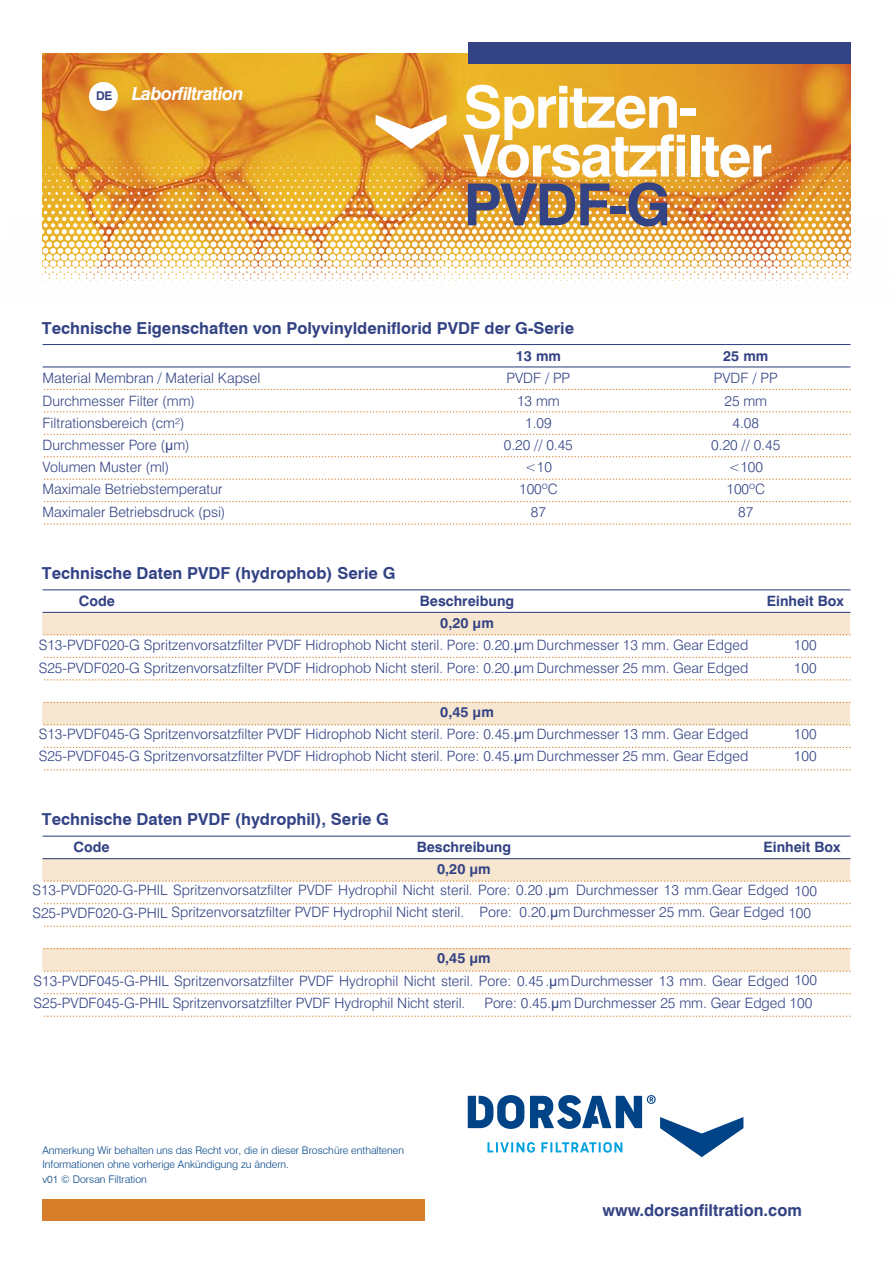
<style>
.page{position:relative;width:893px;height:1263px;background:#fff}
.page>*{position:absolute;margin:0;border:0;box-sizing:border-box;transform-origin:0 0}
.t1{font:700 58.2px/48.8px "Swiss 721 BT";letter-spacing:-.03em;color:#fefefe}
.t2{font:700 58.2px "Swiss 721 BT";color:#334384}
.t3{font:italic 700 18px "Swiss 721 BT";letter-spacing:-.03em;color:#fefefe}
.t4{font:700 16.5px "Swiss 721 BT";color:#334384}
.t5{font:300 14.25px/22.2px "Swiss 721 BT";color:#334384}
.t6{font:700 14.25px "Swiss 721 BT";color:#334384}
.t7{font:300 10.5px/14.4px "Swiss 721 BT";color:#004387}
.s1{font-style:normal;font-size:12px;color:#334384}
.s2{font-family:"Arial";font-weight:400}
.s3{font-weight:700}
.s4{font-family:"Arial";font-weight:700}
</style>
<div class="page">
<svg style="left:43px;top:53px;width:807px;height:102px;background:#e39a26"></svg>
<svg style="left:453px;top:155px;width:398px;height:133px"></svg>
<svg style="left:42px;top:155px;width:411px;height:133px"></svg>
<div style="left:43px;top:1199px;width:382px;height:21px;background:#d67e29"></div>
<div style="left:468px;top:43px;width:382px;height:21px;background:#334384"></div>
<div style="left:43px;top:702px;width:807px;height:23px;background:#f7e6d0"></div>
<div style="left:43px;top:612px;width:807px;height:23px;background:#f7e6d0"></div>
<svg style="left:44px;top:501px;width:806px;height:1px"></svg>
<svg style="left:44px;top:479px;width:806px;height:1px"></svg>
<svg style="left:44px;top:456px;width:806px;height:1px"></svg>
<svg style="left:44px;top:434px;width:806px;height:1px"></svg>
<svg style="left:44px;top:411px;width:806px;height:1px"></svg>
<hr style="left:43px;top:366px;width:807px;height:1px;background:#334384">
<svg style="left:44px;top:524px;width:806px;height:1px"></svg>
<svg style="left:44px;top:389px;width:806px;height:1px"></svg>
<hr style="left:43px;top:344px;width:807px;height:1px;background:#334384">
<svg style="left:44px;top:747px;width:806px;height:1px"></svg>
<svg style="left:44px;top:724px;width:806px;height:1px"></svg>
<svg style="left:44px;top:702px;width:806px;height:1px"></svg>
<svg style="left:44px;top:679px;width:806px;height:1px"></svg>
<svg style="left:44px;top:657px;width:806px;height:1px"></svg>
<hr style="left:43px;top:612px;width:807px;height:1px;background:#334384">
<svg style="left:44px;top:634px;width:806px;height:1px"></svg>
<hr style="left:43px;top:589px;width:807px;height:1px;background:#334384">
<div style="left:43px;top:949px;width:807px;height:22px;background:#f7e6d0"></div>
<div style="left:43px;top:859px;width:807px;height:22px;background:#f7e6d0"></div>
<svg style="left:44px;top:993px;width:806px;height:1px"></svg>
<svg style="left:44px;top:971px;width:806px;height:1px"></svg>
<svg style="left:43px;top:948px;width:807px;height:1px"></svg>
<svg style="left:44px;top:926px;width:806px;height:1px"></svg>
<svg style="left:44px;top:903px;width:806px;height:1px"></svg>
<hr style="left:43px;top:858px;width:807px;height:1px;background:#334384">
<svg style="left:44px;top:881px;width:806px;height:1px"></svg>
<hr style="left:43px;top:836px;width:807px;height:1px;background:#334384">
<svg style="left:44px;top:1016px;width:806px;height:1px"></svg>
<svg style="left:44px;top:769px;width:806px;height:1px"></svg>
<svg style="left:468px;top:1095px;width:275px;height:62px"></svg>
<svg style="left:376px;top:115px;width:70px;height:34px"></svg>
<div style="left:89px;top:82px;width:29px;height:29px;background:#fefefe;border-radius:50%"></div>
<p class="t3" style="left:96px;top:86px;width:149px"><span class="s1">DE</span> Laborfiltration</p>
<h1 class="t1" style="left:463px;top:88px;width:310px">Spritzen-<br>Vorsatzfilter</h1>
<h1 class="t2" style="left:463px;top:181px;width:209px">PVDF-G</h1>
<p class="t4" style="left:42px;top:318px;width:534px">Technische Eigenschaften von Polyvinyldeniflorid PVDF der G-Serie</p>
<p class="t6" style="left:516px;top:350px;width:47px">13 mm</p>
<p class="t6" style="left:723px;top:350px;width:47px">25 mm</p>
<p class="t5" style="left:43px;top:369px;width:219px">Material Membran / Material Kapsel</p>
<p class="t5" style="left:507px;top:369px;width:65px">PVDF / PP</p>
<p class="t5" style="left:714px;top:369px;width:65px">PVDF / PP</p>
<p class="t5" style="left:43px;top:391px;width:154px">Durchmesser Filter (mm)</p>
<p class="t5" style="left:517px;top:391px;width:44px">13 mm</p>
<p class="t5" style="left:724px;top:391px;width:44px">25 mm</p>
<p class="t5" style="left:43px;top:413px;width:144px">Filtrationsbereich (cm²)</p>
<p class="t5" style="left:525px;top:413px;width:28px">1.09</p>
<p class="t5" style="left:732px;top:413px;width:28px">4.08</p>
<p class="t5" style="left:43px;top:435px;width:149px">Durchmesser Pore (<span class="s2">μ</span>m)</p>
<p class="t5" style="left:504px;top:435px;width:70px">0.20 // 0.45</p>
<p class="t5" style="left:711px;top:435px;width:70px">0.20 // 0.45</p>
<p class="t5" style="left:43px;top:457px;width:128px">Volumen Muster (ml)</p>
<p class="t5" style="left:525px;top:457px;width:29px">&lt;10</p>
<p class="t5" style="left:728px;top:457px;width:36px">&lt;100</p>
<p class="t5" style="left:43px;top:480px;width:182px">Maximale Betriebstemperatur</p>
<p class="t5" style="left:519px;top:480px;width:40px">100ºC</p>
<p class="t5" style="left:726px;top:480px;width:40px">100ºC</p>
<p class="t5" style="left:43px;top:502px;width:184px">Maximaler Betriebsdruck (psi)</p>
<p class="t5" style="left:531px;top:502px;width:17px">87</p>
<p class="t5" style="left:738px;top:502px;width:17px">87</p>
<p class="t4" style="left:42px;top:563px;width:355px">Technische Daten PVDF (hydrophob) Serie G</p>
<p class="t6" style="left:79px;top:595px;width:38px">Code</p>
<p class="t6" style="left:420px;top:595px;width:96px">Beschreibung</p>
<p class="t6" style="left:767px;top:595px;width:78px">Einheit Box</p>
<p class="t5" style="left:39px;top:613px;width:711px;text-indent:402px"><span class="s3">0,20</span> <span class="s4">μ</span><span class="s3">m<br></span>S13-PVDF020-G Spritzenvorsatzfilter PVDF Hidrophob Nicht steril. Pore: 0.20 <span class="s2">μ</span>. m Durchmesser 13 mm. Gear Edged</p>
<p class="t5" style="left:794px;top:635px;width:24px">100</p>
<p class="t5" style="left:39px;top:658px;width:711px">S25-PVDF020-G Spritzenvorsatzfilter PVDF Hidrophob Nicht steril. Pore: 0.20 <span class="s2">μ</span>. m Durchmesser 25 mm. Gear Edged</p>
<p class="t5" style="left:794px;top:658px;width:24px">100</p>
<p class="t5" style="left:39px;top:702px;width:711px;text-indent:402px"><span class="s3">0,45</span> <span class="s4">μ</span><span class="s3">m<br></span>S13-PVDF045-G Spritzenvorsatzfilter PVDF Hidrophob Nicht steril. Pore: 0.45 <span class="s2">μ</span>. m Durchmesser 13 mm. Gear Edged</p>
<p class="t5" style="left:794px;top:724px;width:24px">100</p>
<p class="t5" style="left:39px;top:746px;width:711px">S25-PVDF045-G Spritzenvorsatzfilter PVDF Hidrophob Nicht steril. Pore: 0.45 <span class="s2">μ</span>. m Durchmesser 25 mm. Gear Edged</p>
<p class="t5" style="left:794px;top:746px;width:24px">100</p>
<p class="t4" style="left:42px;top:809px;width:349px">Technische Daten PVDF (hydrophil), Serie G</p>
<p class="t6" style="left:74px;top:841px;width:38px">Code</p>
<p class="t6" style="left:417px;top:841px;width:96px">Beschreibung</p>
<p class="t6" style="left:763px;top:841px;width:78px">Einheit Box</p>
<p class="t5" style="left:32px;top:860px;width:786px;line-height:20.4px;text-indent:405px"><span class="s3">0,20</span> <span class="s4">μ</span><span class="s3">m<br></span>S13-PVDF020-G-PHIL Spritzenvorsatzfilter PVDF Hydrophil Nicht steril. Pore: 0.20 <span class="s2">μ</span>. m Durchmesser 13 mm.Gear Edged 100</p>
<p class="t5" style="left:32px;top:902px;width:780px">S25-PVDF020-G-PHIL Spritzenvorsatzfilter PVDF Hydrophil Nicht steril. Pore: 0.20 <span class="s2">μ</span>. m Durchmesser 25 mm. Gear Edged 100</p>
<p class="t5" style="left:34px;top:948px;width:785px;text-indent:404px"><span class="s3">0,45</span> <span class="s4">μ</span><span class="s3">m<br></span>S13-PVDF045-G-PHIL Spritzenvorsatzfilter PVDF Hydrophil Nicht steril. Pore: 0.45 . <span class="s2">μ</span> mDurchmesser 13 mm. Gear Edged 100<br>S25-PVDF045-G-PHIL Spritzenvorsatzfilter PVDF Hydrophil Nicht steril.</p>
<p class="t5" style="left:484px;top:993px;width:329px">Pore: 0.45 <span class="s2">μ</span>. m Durchmesser 25 mm. Gear Edged 100</p>
<p class="t7" style="left:42px;top:1143px;width:363px">Anmerkung Wir behalten uns das Recht vor, die in dieser Broschüre enthaltenen<br>Informationen ohne vorherige Ankündigung zu ändern.<br>v01 © Dorsan Filtration</p>
<p class="t4" style="left:603px;top:1203px;width:201px">www.dorsanfiltration.com</p>
</div>
